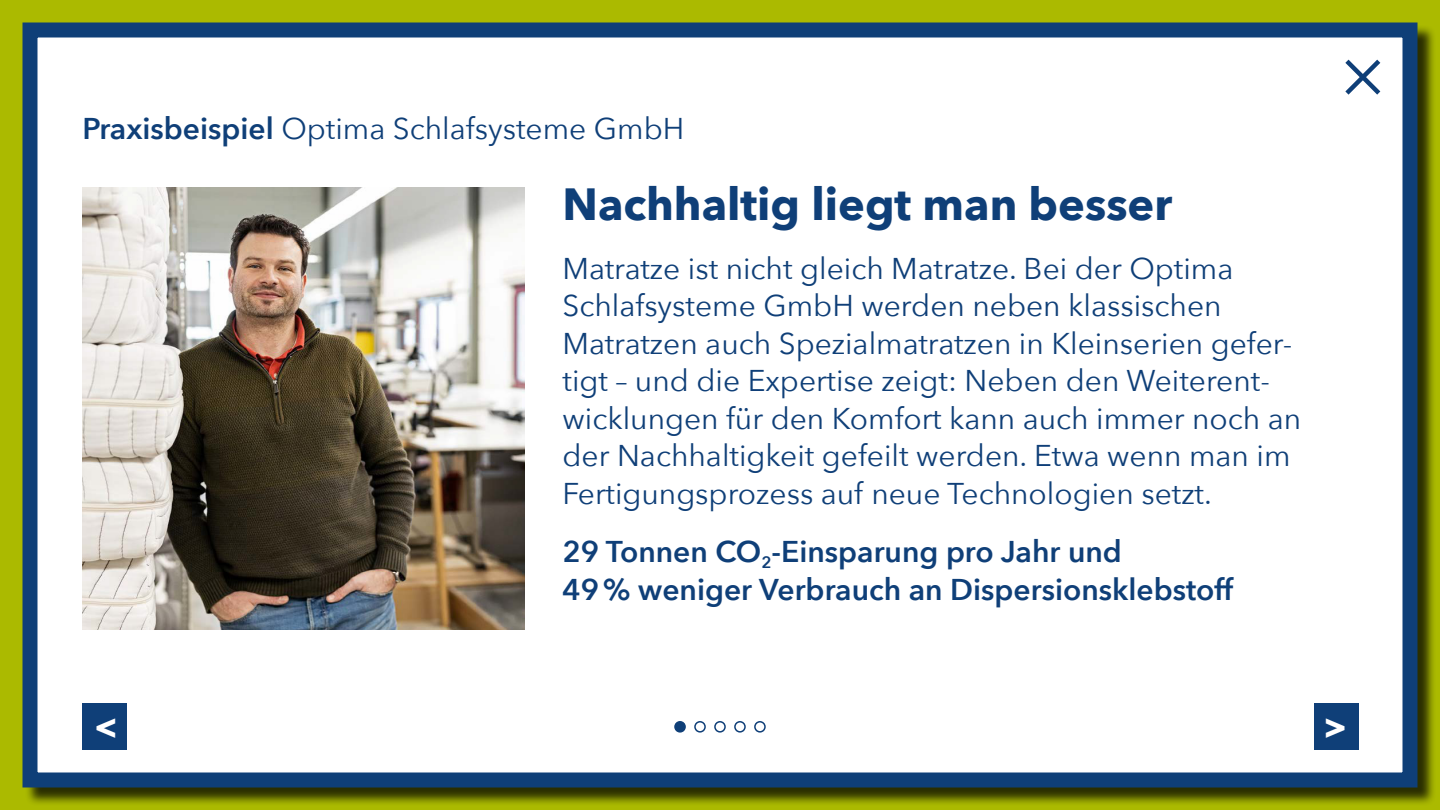
<style>
.page{position:relative;width:1440px;height:810px;background:#abba00}
.page>*{position:absolute;margin:0;border:0;box-sizing:border-box;transform-origin:0 0}
.t1{font:700 45px "Avenir Next";color:#0f3f78}
.t2{font:700 36.6px "Avenir Next";color:#fff}
.t3{font:30px/37.5px "Avenir Next";color:#0f3f78}
.t4{font:600 30px/37.5px "Avenir Next";color:#0f3f78}
.s1{font-weight:600}
</style>
<div class="page">
<div style="left:25px;top:25px;width:1412px;height:782px;background:#000;opacity:.75"></div>
<div style="left:22px;top:22px;width:1396px;height:766px;background:#fff;border:15px solid #0f3f78"></div>
<svg style="left:1345px;top:60px;width:35px;height:35px"></svg>
<img style="left:82px;top:188px;width:443px;height:442px">
<div style="left:1314px;top:704px;width:45px;height:46px;background:#0f3f78"></div>
<div style="left:82px;top:704px;width:46px;height:46px;background:#0f3f78"></div>
<div style="left:675px;top:722px;width:10px;height:10px;background:#0f3f78;border-radius:50%"></div>
<div style="left:674px;top:721px;width:12px;height:12px;border:2px solid #0f3f78;border-radius:50%"></div>
<div style="left:694px;top:721px;width:12px;height:12px;border:2px solid #0f3f78;border-radius:50%"></div>
<div style="left:714px;top:721px;width:12px;height:12px;border:2px solid #0f3f78;border-radius:50%"></div>
<div style="left:734px;top:721px;width:12px;height:12px;border:2px solid #0f3f78;border-radius:50%"></div>
<div style="left:754px;top:721px;width:12px;height:12px;border:2px solid #0f3f78;border-radius:50%"></div>
<p class="t3" style="left:83px;top:108px;width:603px"><span class="s1">Praxisbeispiel</span> Optima Schlafsysteme GmbH</p>
<h1 class="t1" style="left:562px;top:165px;width:611px">Nachhaltig liegt man besser</h1>
<p class="t3" style="left:562px;top:248px;width:740px">Matratze ist nicht gleich Matratze. Bei der Optima Schlafsysteme GmbH werden neben klassischen Matratzen auch Spezialmatratzen in Kleinserien gefer&shy;tigt – und die Expertise zeigt: Neben den Weiterent&shy;wicklungen für den Komfort kann auch immer noch an der Nachhaltigkeit gefeilt werden. Etwa wenn man im Fertigungsprozess auf neue Technologien setzt.</p>
<p class="t4" style="left:562px;top:532px;width:672px">29 Tonnen CO<sub>2</sub>-Einsparung pro Jahr und<br>49% weniger Verbrauch an Dispersionsklebstoff</p>
<p class="t2" style="left:1323px;top:694px;width:26px">&gt;</p>
</div>
